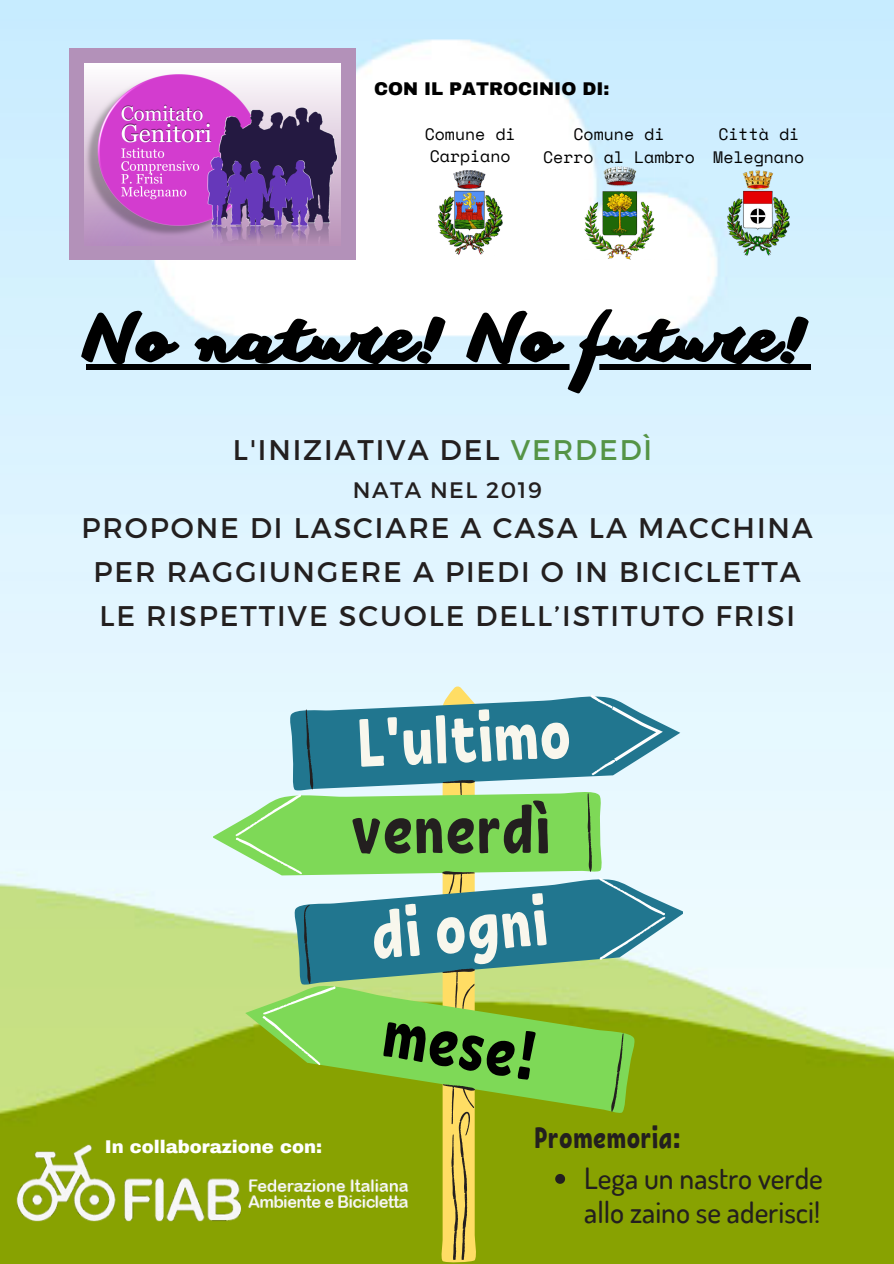
<style>
.page{position:relative;width:894px;height:1264px;background:#fff}
.page>*{position:absolute;margin:0;border:0;box-sizing:border-box;transform-origin:0 0}
.t1{font:67.95px "RF Krabuler";color:#f8f7ed}
.t2{font:67.95px "RF Krabuler";color:#231f1f}
.t3{font:67.95px "RF Krabuler";color:#000}
.t4{font:900 64.2px "Another Shabby";color:#000}
.t5{font:29.55px "RF Krabuler";color:#231f1f}
.t6{font:500 29.4px/34.7px "Dosis";color:#231f1f}
.t7{font:28.35px/44px "Montserrat";letter-spacing:.065em;color:#231f1f;text-align:center}
.t8{font:22.35px "Montserrat";letter-spacing:.065em;color:#231f1f}
.t9{font:900 18px "Archivo";color:#fff}
.t10{font:900 18px "Archivo";color:#000}
.t11{font:16.5px "Space Mono";color:#000}
.s1{color:#559446}
</style>
<div class="page">
<img style="left:0;top:0;width:893px;height:1263px">
<svg style="left:440px;top:686px;width:37px;height:577px"></svg>
<svg style="left:665px;top:694px;width:17px;height:291px;background:#d9eef2"></svg>
<svg style="left:213px;top:789px;width:422px;height:325px;background:#acc75e"></svg>
<svg style="left:235px;top:694px;width:430px;height:371px;background:#b3d8b1"></svg>
<svg style="left:304px;top:709px;width:319px;height:550px;background:#75af5e"></svg>
<div style="left:69px;top:48px;width:286px;height:212px;background:#b391b9"></div>
<img style="left:84px;top:63px;width:256px;height:177px">
<img style="left:438px;top:170px;width:64px;height:86px">
<img style="left:727px;top:171px;width:62px;height:84px">
<img style="left:584px;top:167px;width:70px;height:92px">
<img style="left:16px;top:1136px;width:393px;height:93px">
<svg style="left:555px;top:1173px;width:10px;height:10px"></svg>
<div style="left:86px;top:364px;width:724px;height:6px;background:#000"></div>
<p class="t10" style="left:374px;top:79px;width:237px">CON IL PATROCINIO DI:</p>
<p class="t11" style="left:424px;top:121px;width:92px">Comune di</p>
<p class="t11" style="left:429px;top:144px;width:82px">Carpiano</p>
<p class="t11" style="left:573px;top:122px;width:92px">Comune di</p>
<p class="t11" style="left:543px;top:144px;width:153px">Cerro al Lambro</p>
<p class="t11" style="left:718px;top:122px;width:82px">Città di</p>
<p class="t11" style="left:713px;top:144px;width:92px">Melegnano</p>
<p class="t4" style="left:86px;top:305px;width:726px">No nature! No future!</p>
<p class="t7" style="left:233px;top:427px;width:420px">L'INIZIATIVA DEL <span class="s1">VERDEDÌ</span></p>
<p class="t8" style="left:353px;top:475px;width:190px">NATA NEL 2019</p>
<p class="t7" style="left:81px;top:504px;width:732px">PROPONE DI LASCIARE A CASA LA MACCHINA<br>PER RAGGIUNGERE A PIEDI O IN BICICLETTA</p>
<p class="t7" style="left:99px;top:592px;width:696px">LE RISPETTIVE SCUOLE DELL’ISTITUTO FRISI</p>
<p class="t1" style="left:354px;top:699px;width:216px;rotate:-3deg">L'ultimo</p>
<p class="t2" style="left:350px;top:784px;width:202px">venerdì</p>
<p class="t1" style="left:367px;top:891px;width:178px;rotate:-5deg">di ogni</p>
<p class="t9" style="left:105px;top:1137px;width:219px">In collaborazione con:</p>
<p class="t3" style="left:391px;top:987px;width:157px;rotate:10deg">mese!</p>
<p class="t5" style="left:534px;top:1118px;width:148px">Promemoria:</p>
<p class="t6" style="left:584px;top:1159px;width:240px">Lega un nastro verde allo zaino se aderisci!</p>
</div>
